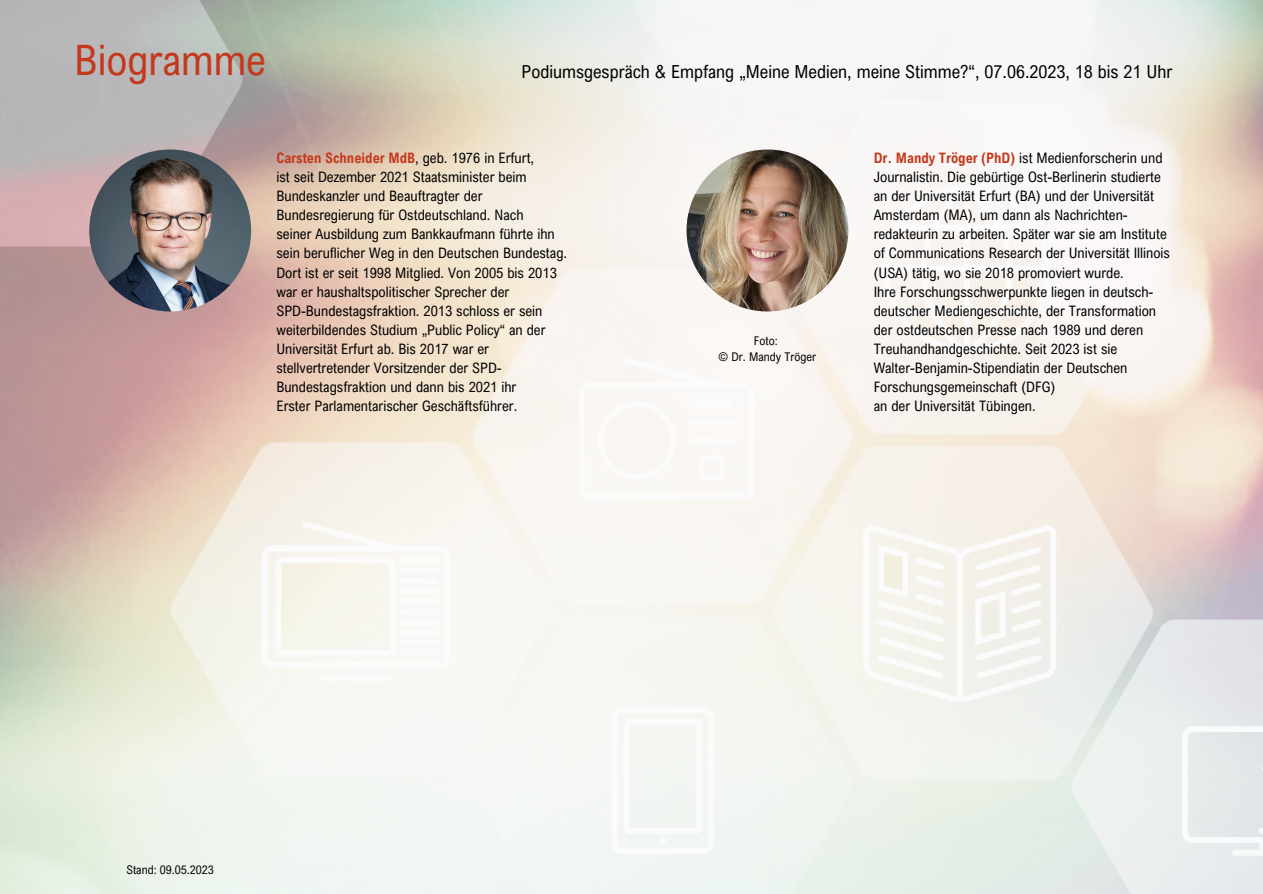
<style>
.page{position:relative;width:1263px;height:894px;background:#fff}
.page>*{position:absolute;margin:0;border:0;box-sizing:border-box;transform-origin:0 0}
.t1{font:42px "Arial Nova Cond";color:#c4391d}
.t2{font:18px "Arial Nova Cond";color:#000}
.t3{font:14.4px/19px "Arial Nova Cond";color:#000}
.t4{font:700 14.4px "Arial Nova Cond";color:#c4391d}
.t5{font:12px "Arial Nova Cond";color:#000}
.s1{font-weight:400;color:#000}
.s2{font-weight:700;color:#c4391d}
</style>
<div class="page">
<img style="left:0;top:0;width:1263px;height:893px">
<img style="left:89px;top:149px;width:162px;height:162px;border-radius:50%">
<img style="left:686px;top:149px;width:162px;height:162px;border-radius:50%">
<p class="t1" style="left:74px;top:34px;width:193px">Biogramme</p>
<p class="t2" style="left:522px;top:60px;width:652px">Podiumsgespräch &amp; Empfang „Meine Medien, meine Stimme?“, 07.06.2023, 18 bis 21 Uhr</p>
<p class="t4" style="left:276px;top:148px;width:259px">Carsten Schneider MdB<span class="s1">, geb. 1976 in Erfurt,</span></p>
<p class="t3" style="left:276px;top:167px;width:252px">ist seit Dezember 2021 Staatsminister beim<br>Bundeskanzler und Beauftragter der<br>Bundesregierung für Ostdeutschland. Nach</p>
<p class="t3" style="left:276px;top:224px;width:292px">seiner Ausbildung zum Bankkaufmann führte ihn sein beruflicher Weg in den Deutschen Bundestag.</p>
<p class="t3" style="left:276px;top:262px;width:282px">Dort ist er seit 1998 Mitglied. Von 2005 bis 2013 war er haushaltspolitischer Sprecher der</p>
<p class="t3" style="left:276px;top:301px;width:271px">SPD-Bundestagsfraktion. 2013 schloss er sein weiterbildendes Studium „Public Policy“ an der Universität Erfurt ab. Bis 2017 war er stellvertretender Vorsitzender der SPD-Bundestagsfraktion und dann bis 2021 ihr</p>
<p class="t3" style="left:276px;top:396px;width:242px">Erster Parlamentarischer Geschäftsführer.</p>
<p class="t5" style="left:754px;top:333px;width:25px">Foto:</p>
<p class="t5" style="left:719px;top:349px;width:99px">© Dr. Mandy Tröger</p>
<p class="t3" style="left:874px;top:148px;width:298px"><span class="s2">Dr. Mandy Tröger (PhD)</span> ist Medienforscherin und Journalistin. Die gebürtige Ost-Berlinerin studierte an der Universität Erfurt (BA) und der Universität Amsterdam (MA), um dann als Nachrichten&shy;redakteurin zu arbeiten. Später war sie am Institute of Communications Research der Universität Illinois (USA) tätig, wo sie 2018 promoviert wurde.</p>
<p class="t3" style="left:874px;top:281px;width:284px">Ihre Forschungsschwerpunkte liegen in deutsch&shy;deutscher Mediengeschichte, der Transformation der ostdeutschen Presse nach 1989 und deren Treuhandhandgeschichte. Seit 2023 ist sie</p>
<p class="t3" style="left:874px;top:358px;width:255px">Walter-Benjamin-Stipendiatin der Deutschen<br>Forschungsgemeinschaft (DFG)</p>
<p class="t3" style="left:874px;top:396px;width:163px">an der Universität Tübingen.</p>
<p class="t5" style="left:126px;top:861px;width:89px">Stand: 09.05.2023</p>
</div>
